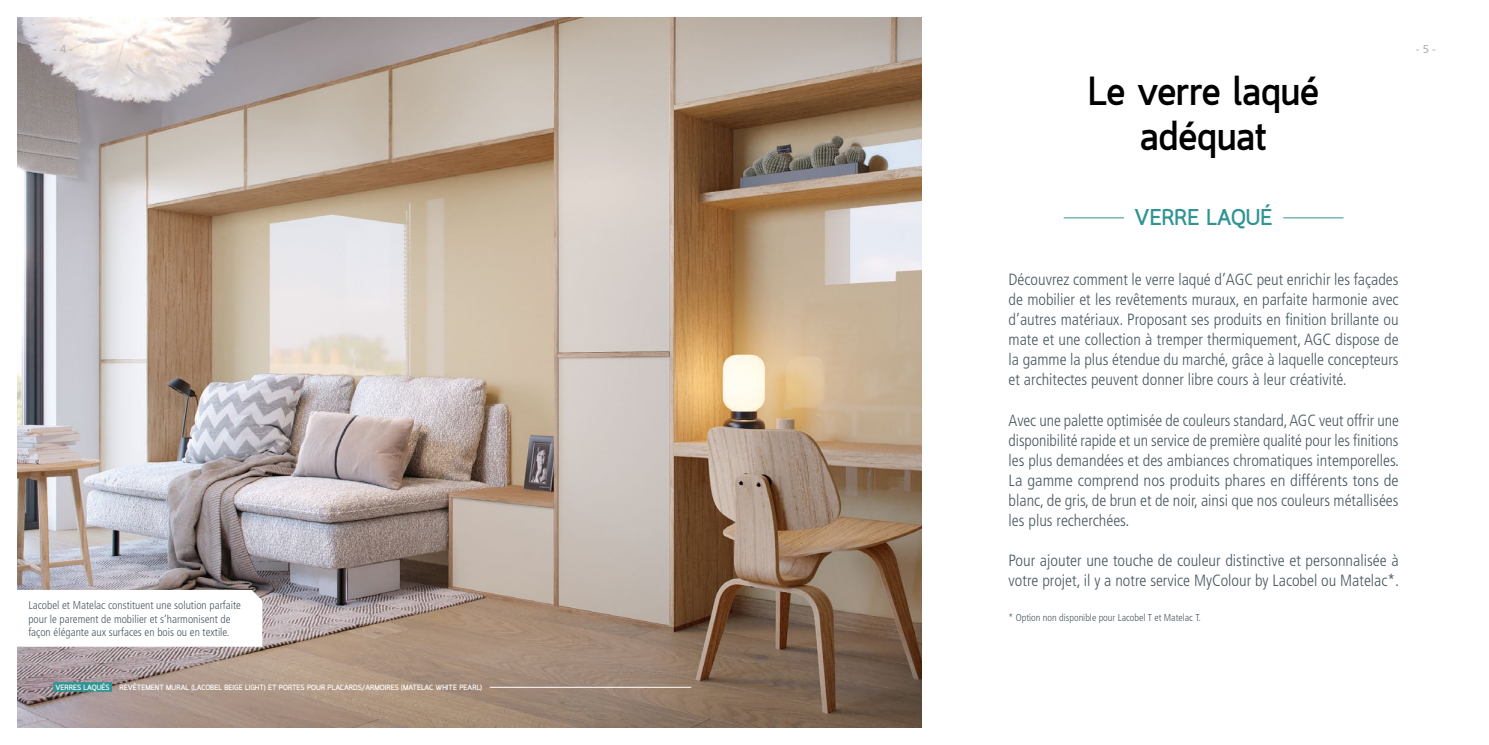
<style>
.page{position:relative;width:1489px;height:745px;background:#fff}
.page>*{position:absolute;margin:0;border:0;box-sizing:border-box;transform-origin:0 0}
.t1{font:700 40px/45px "Quark";color:#000;text-align:center}
.t2{font:700 22.5px "Quark";color:#319394}
.t3{font:300 condensed 16.25px/20px "Frutiger LT Std";color:#495961;text-align:justify}
.t4{font:300 condensed 11.25px/13.5px "Frutiger LT Std";color:#495961}
.t5{font:11.25px "Frutiger LT Std";color:#b3b2b2}
.t6{font:300 condensed 10px "Frutiger LT Std";color:#495961}
.t7{font:700 7.5px "Quark";color:#fff}
</style>
<div class="page">
<img style="left:18px;top:18px;width:903px;height:708px">
<div style="left:53px;top:681px;width:59px;height:10px;background:#319394"></div>
<hr style="left:489px;top:686px;width:202px;height:1px;background:#fff">
<svg style="left:17px;top:589px;width:245px;height:57px"></svg>
<hr style="left:1063px;top:217px;width:280px;height:1px;background:#319394">
<div style="left:1123px;top:214px;width:160px;height:8px;background:#fff"></div>
<p class="t5" style="left:53px;top:43px;width:22px">- 4 -</p>
<p class="t5" style="left:1415px;top:43px;width:22px">- 5 -</p>
<h1 class="t1" style="left:1088px;top:72px;width:232px">Le verre laqué adéquat</h1>
<p class="t4" style="left:28px;top:598px;width:214px">Lacobel et Matelac constituent une solution parfaite pour le parement de mobilier et s’harmonisent de façon élégante aux surfaces en bois ou en textile.</p>
<p class="t7" style="left:55px;top:682px;width:56px">VERRES LAQUÉS</p>
<p class="t7" style="left:120px;top:682px;width:364px">REVÊTEMENT MURAL (LACOBEL BEIGE LIGHT) ET PORTES POUR PLACARDS/ARMOIRES (MATELAC WHITE PEARL)</p>
<h2 class="t2" style="left:1134px;top:204px;width:139px">VERRE LAQUÉ</h2>
<p class="t3" style="left:1008px;top:270px;width:391px">Découvrez comment le verre laqué d’AGC peut enrichir les façades de mobilier et les revêtements muraux, en parfaite harmonie avec d’autres matériaux. Proposant ses produits en finition brillante ou mate et une collection à tremper thermiquement, AGC dispose de la gamme la plus étendue du marché, grâce à laquelle concepteurs et architectes peuvent donner libre cours à leur créativité.</p>
<p class="t3" style="left:1008px;top:410px;width:392px">Avec une palette optimisée de couleurs standard, AGC veut offrir une disponibilité rapide et un service de première qualité pour les finitions les plus demandées et des ambiances chromatiques intemporelles.<br>La gamme comprend nos produits phares en différents tons de blanc, de gris, de brun et de noir, ainsi que nos couleurs métallisées les plus recherchées.</p>
<p class="t3" style="left:1008px;top:550px;width:392px">Pour ajouter une touche de couleur distinctive et personnalisée à votre projet, il y a notre service MyColour by Lacobel ou Matelac*.</p>
<p class="t6" style="left:1008px;top:611px;width:194px">* Option non disponible pour Lacobel T et Matelac T.</p>
</div>
